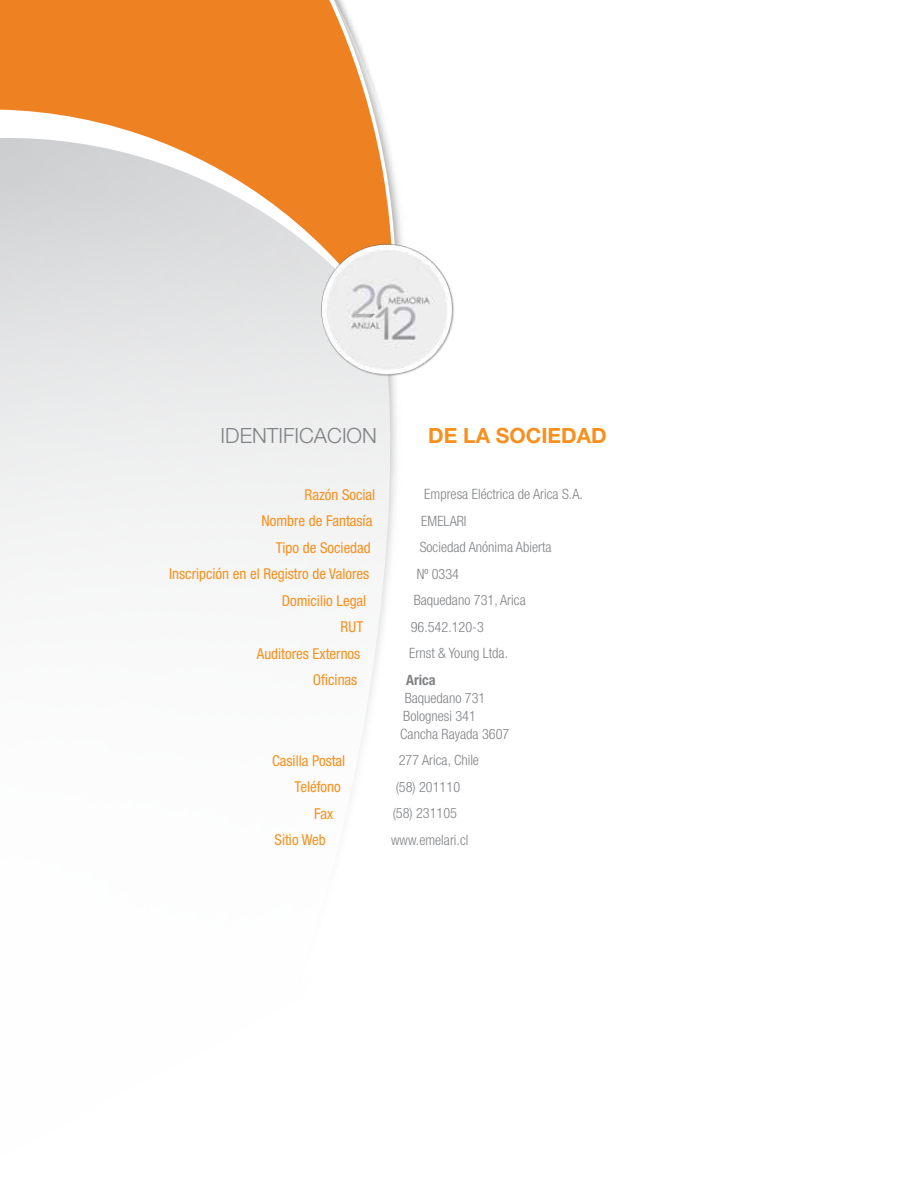
<style>
.page{position:relative;width:918px;height:1188px;background:#fff}
.page>*{position:absolute;margin:0;border:0;box-sizing:border-box;transform-origin:0 0}
.t1{font:300 21px "Helvetica Neue LT Pro";color:#808285}
.t2{font:700 21px "Helvetica Neue LT Pro";color:#f7901e}
.t3{font:condensed 15px "Helvetica Neue LT Pro";color:#f7901e}
.t4{font:300 condensed 14.25px/18px "Helvetica Neue LT Pro";color:#808285}
.t5{font:700 condensed 14.25px "Helvetica Neue LT Pro";color:#808285}
</style>
<div class="page">
<svg style="left:0;top:0;width:393px;height:772px"></svg>
<img style="left:313px;top:235px;width:141px;height:145px">
<p class="t1" style="left:221px;top:422px;width:158px">IDENTIFICACION</p>
<p class="t2" style="left:428px;top:422px;width:180px">DE LA SOCIEDAD</p>
<p class="t3" style="left:305px;top:486px;width:72px">Razón Social</p>
<p class="t3" style="left:261px;top:512px;width:113px">Nombre de Fantasía</p>
<p class="t3" style="left:276px;top:539px;width:96px">Tipo de Sociedad</p>
<p class="t3" style="left:169px;top:565px;width:202px">Inscripción en el Registro de Valores</p>
<p class="t3" style="left:282px;top:592px;width:86px">Domicilio Legal</p>
<p class="t3" style="left:341px;top:618px;width:24px">RUT</p>
<p class="t3" style="left:257px;top:645px;width:105px">Auditores Externos</p>
<p class="t3" style="left:313px;top:671px;width:46px">Oficinas</p>
<p class="t3" style="left:272px;top:752px;width:75px">Casilla Postal</p>
<p class="t3" style="left:295px;top:778px;width:48px">Teléfono</p>
<p class="t3" style="left:314px;top:805px;width:21px">Fax</p>
<p class="t3" style="left:275px;top:831px;width:53px">Sitio Web</p>
<p class="t4" style="left:424px;top:485px;width:160px">Empresa Eléctrica de Arica S.A.</p>
<p class="t4" style="left:421px;top:511px;width:47px">EMELARI</p>
<p class="t4" style="left:420px;top:538px;width:133px">Sociedad Anónima Abierta</p>
<p class="t4" style="left:417px;top:564px;width:44px">Nº 0334</p>
<p class="t4" style="left:414px;top:591px;width:114px">Baquedano 731, Arica</p>
<p class="t4" style="left:411px;top:617px;width:75px">96.542.120-3</p>
<p class="t4" style="left:409px;top:644px;width:100px">Ernst &amp; Young Ltda.</p>
<p class="t5" style="left:406px;top:671px;width:31px">Arica</p>
<p class="t4" style="left:400px;top:688px;width:111px;text-indent:5px">Baquedano 731<br>Bolognesi 341<br>Cancha Rayada 3607</p>
<p class="t4" style="left:399px;top:751px;width:82px">277 Arica, Chile</p>
<p class="t4" style="left:396px;top:777px;width:66px">(58) 201110</p>
<p class="t4" style="left:393px;top:804px;width:66px">(58) 231105</p>
<p class="t4" style="left:391px;top:830px;width:79px">www.emelari.cl</p>
</div>
